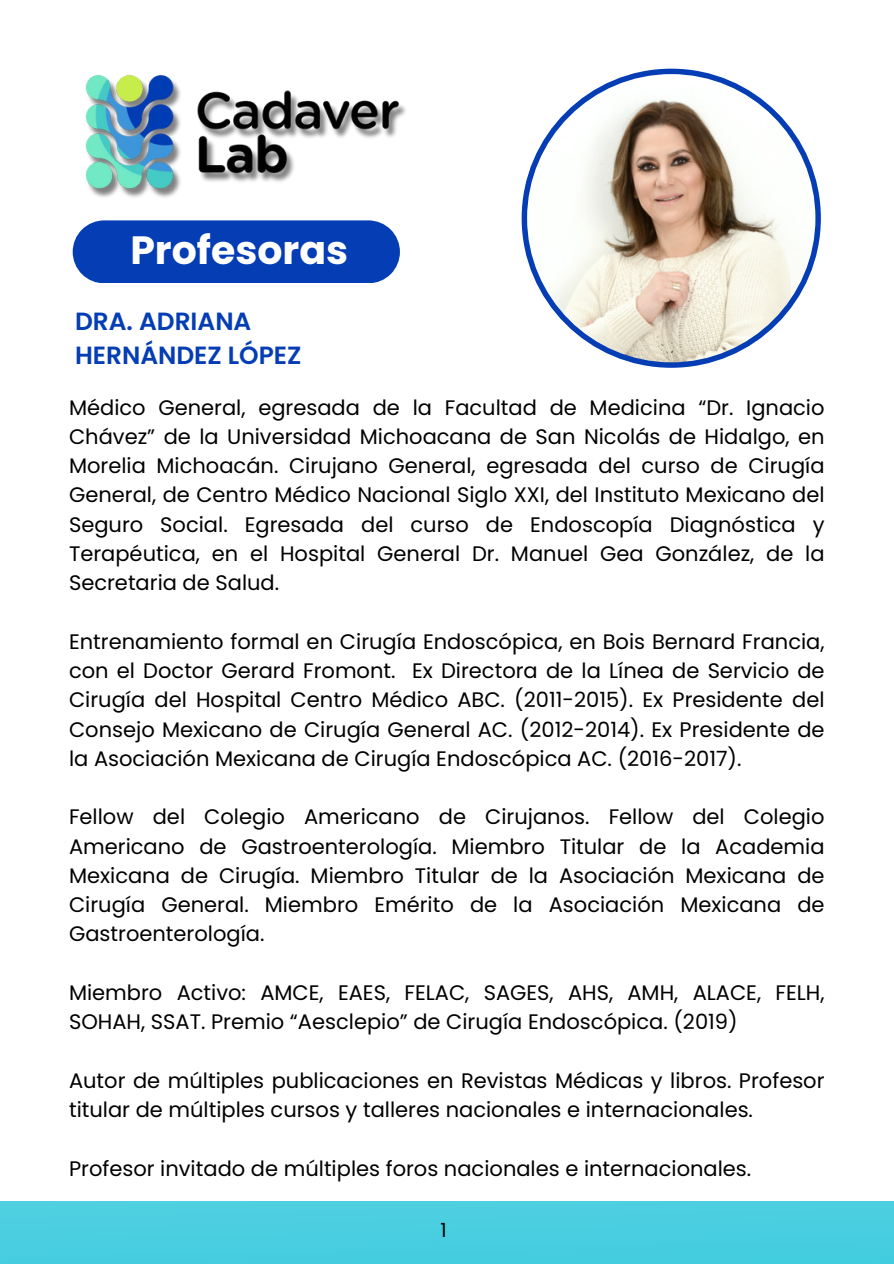
<style>
.page{position:relative;width:894px;height:1264px;background:#fff}
.page>*{position:absolute;margin:0;border:0;box-sizing:border-box;transform-origin:0 0}
.t1{font:700 39.45px "Poppins";color:#fff}
.t2{font:600 24.9px/33.8px "Poppins";color:#043db4}
.t3{font:21px/29.2px "Poppins";color:#000;text-align:justify}
.t4{font:19.5px "Poppins";color:#000}
</style>
<div class="page">
<div style="left:73px;top:220px;width:327px;height:63px;background:#043db4"></div>
<img style="left:85px;top:74px;width:321px;height:124px">
<svg style="left:521px;top:69px;width:299px;height:299px"></svg>
<div style="left:0;top:1201px;width:893px;height:62px;background:#49cee0"></div>
<p class="t1" style="left:130px;top:222px;width:219px">Profesoras</p>
<p class="t2" style="left:75px;top:305px;width:228px">DRA. ADRIANA<br>HERNÁNDEZ LÓPEZ</p>
<h2 class="t3" style="left:69px;top:393px;width:756px">Médico General, egresada de la Facultad de Medicina “Dr. Ignacio Chávez” de la Universidad Michoacana de San Nicolás de Hidalgo, en Morelia Michoacán. Cirujano General, egresada del curso de Cirugía General, de Centro Médico Nacional Siglo XXI, del Instituto Mexicano del Seguro Social. Egresada del curso de Endoscopía Diagnóstica y Terapéutica, en el Hospital General Dr. Manuel Gea González, de la Secretaria de Salud.</h2>
<p class="t3" style="left:69px;top:627px;width:756px">Entrenamiento formal en Cirugía Endoscópica, en Bois Bernard Francia, con el Doctor Gerard Fromont. Ex Directora de la Línea de Servicio de Cirugía del Hospital Centro Médico ABC. (2011-2015). Ex Presidente del Consejo Mexicano de Cirugía General AC. (2012-2014). Ex Presidente de la Asociación Mexicana de Cirugía Endoscópica AC. (2016-2017).</p>
<p class="t3" style="left:69px;top:802px;width:756px">Fellow del Colegio Americano de Cirujanos. Fellow del Colegio Americano de Gastroenterología. Miembro Titular de la Academia Mexicana de Cirugía. Miembro Titular de la Asociación Mexicana de Cirugía General. Miembro Emérito de la Asociación Mexicana de Gastroenterología.</p>
<p class="t3" style="left:69px;top:978px;width:756px">Miembro Activo: AMCE, EAES, FELAC, SAGES, AHS, AMH, ALACE, FELH,<br>SOHAH, SSAT. Premio “Aesclepio” de Cirugía Endoscópica. (2019)</p>
<p class="t3" style="left:69px;top:1065px;width:756px">Autor de múltiples publicaciones en Revistas Médicas y libros. Profesor titular de múltiples cursos y talleres nacionales e internacionales.</p>
<p class="t3" style="left:69px;top:1153px;width:683px">Profesor invitado de múltiples foros nacionales e internacionales.</p>
<p class="t4" style="left:440px;top:1216px;width:8px">1</p>
</div>
